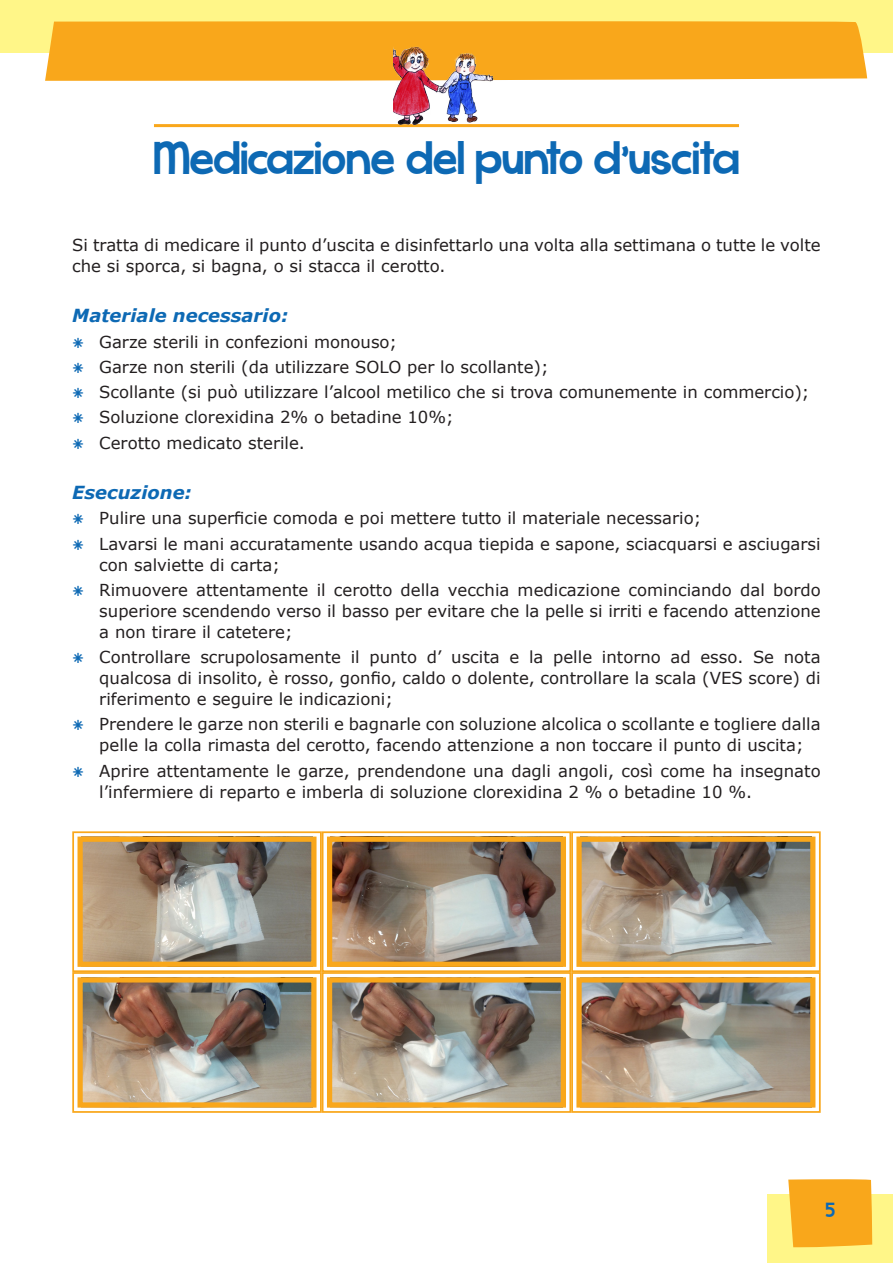
<style>
.page{position:relative;width:893px;height:1263px;background:#fff}
.page>*{position:absolute;margin:0;border:0;box-sizing:border-box;transform-origin:0 0}
.t1{font:48px "KG Whatthe Teacher Wants";color:#0d69b4}
.t2{font:21px "KG Whatthe Teacher Wants";color:#0d69b4}
.t3{font:italic 700 18px "Verdana";color:#0d69b4}
.t4{font:16.5px/21px "Verdana";color:#231f20}
</style>
<div class="page">
<div style="left:0;top:0;width:893px;height:52px;background:#fff688"></div>
<div style="left:767px;top:1195px;width:126px;height:68px;background:#fff688"></div>
<svg style="left:788px;top:1179px;width:84px;height:68px;background:#f9ab21"></svg>
<div style="left:45px;top:21px;width:822px;height:60px;background:#f9a71b"></div>
<hr style="left:154px;top:124px;width:585px;height:3px;background:#f9a71b">
<img style="left:72px;top:831px;width:749px;height:282px">
<div style="left:576px;top:977px;width:239px;height:130px;border:5px solid #f9a71b"></div>
<img style="left:394px;top:45px;width:99px;height:79px">
<h1 class="t1" style="left:154px;top:128px;width:587px">Medicazione del punto d’uscita</h1>
<p class="t4" style="left:72px;top:234px;width:750px">Si tratta di medicare il punto d’uscita e disinfettarlo una volta alla settimana o tutte le volte che si sporca, si bagna, o si stacca il cerotto.</p>
<p class="t3" style="left:72px;top:303px;width:218px">Materiale necessario:</p>
<p class="t4" style="left:99px;top:329px;width:712px;line-height:25.2px">Garze sterili in confezioni monouso;<br>Garze non sterili (da utilizzare SOLO per lo scollante);<br>Scollante (si può utilizzare l’alcool metilico che si trova comunemente in commercio); Soluzione clorexidina 2% o betadine 10%;<br>Cerotto medicato sterile.</p>
<p class="t3" style="left:72px;top:480px;width:121px">Esecuzione:</p>
<p class="t4" style="left:99px;top:505px;width:723px;line-height:25.2px">Pulire una superficie comoda e poi mettere tutto il materiale necessario;<br>Lavarsi le mani accuratamente usando acqua tiepida e sapone, sciacquarsi e asciugarsi</p>
<p class="t4" style="left:99px;top:552px;width:723px;line-height:25.2px">con salviette di carta;<br>Rimuovere attentamente il cerotto della vecchia medicazione cominciando dal bordo</p>
<p class="t4" style="left:99px;top:600px;width:723px">superiore scendendo verso il basso per evitare che la pelle si irriti e facendo attenzione a non tirare il catetere;</p>
<p class="t4" style="left:99px;top:646px;width:723px;text-align:justify">Controllare scrupolosamente il punto d’ uscita e la pelle intorno ad esso. Se nota qualcosa di insolito, è rosso, gonfio, caldo o dolente, controllare la scala (VES score) di riferimento e seguire le indicazioni;</p>
<p class="t4" style="left:99px;top:714px;width:723px">Prendere le garze non sterili e bagnarle con soluzione alcolica o scollante e togliere dalla pelle la colla rimasta del cerotto, facendo attenzione a non toccare il punto di uscita;</p>
<p class="t4" style="left:99px;top:760px;width:723px">Aprire attentamente le garze, prendendone una dagli angoli, così come ha insegnato l’infermiere di reparto e imberla di soluzione clorexidina 2 % o betadine 10 %.</p>
<p class="t2" style="left:826px;top:1197px;width:11px">5</p>
</div>
